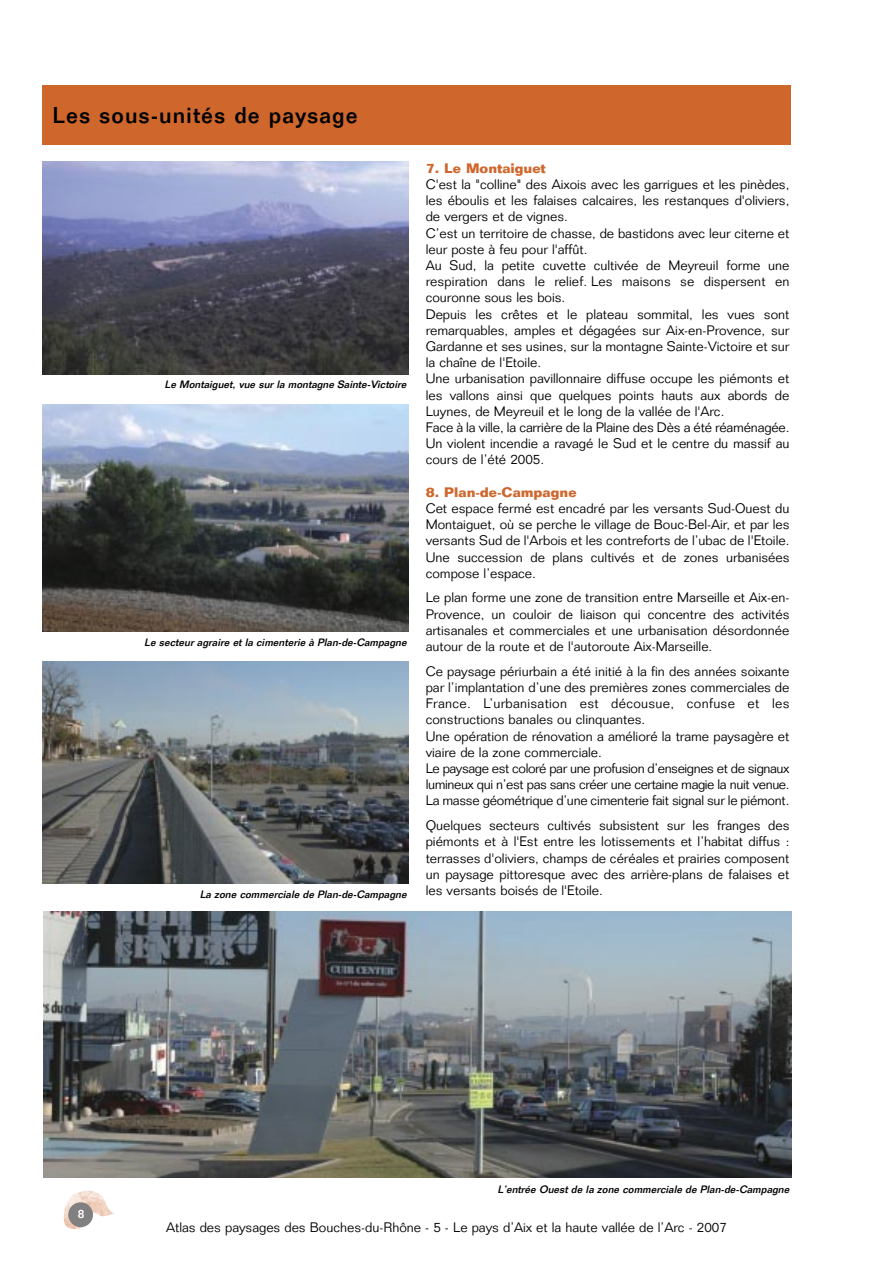
<style>
.page{position:relative;width:893px;height:1263px;background:#fff}
.page>*{position:absolute;margin:0;border:0;box-sizing:border-box;transform-origin:0 0}
.t1{font:500 22.5px "Folio";letter-spacing:.045em;color:#000}
.t2{font:300 13.5px/16.2px "Folio";color:#000;text-align:justify}
.t3{font:700 13.5px "Folio";color:#cf672d}
.t4{font:500 12px "Folio";color:#fff}
.t5{font:italic 500 10.5px "Folio";color:#000}
</style>
<div class="page">
<img style="left:64px;top:1190px;width:51px;height:39px">
<div style="left:68px;top:1202px;width:25px;height:25px;background:#808080;border-radius:50%"></div>
<div style="left:43px;top:85px;width:748px;height:60px;background:#cf672d"></div>
<img style="left:43px;top:404px;width:365px;height:227px">
<img style="left:43px;top:661px;width:365px;height:222px">
<img style="left:43px;top:162px;width:365px;height:212px">
<img style="left:43px;top:911px;width:748px;height:267px">
<h1 class="t1" style="left:53px;top:107px;width:307px">Les sous-unités de paysage</h1>
<p class="t5" style="left:165px;top:381px;width:245px">Le Montaiguet, vue sur la montagne Sainte-Victoire</p>
<p class="t5" style="left:144px;top:638px;width:266px">Le secteur agraire et la cimenterie à Plan-de-Campagne</p>
<p class="t5" style="left:200px;top:891px;width:211px">La zone commerciale de Plan-de-Campagne</p>
<p class="t3" style="left:426px;top:163px;width:122px">7. Le Montaiguet</p>
<p class="t2" style="left:426px;top:178px;width:365px;text-align:left">C'est la "colline" des Aixois avec les garrigues et les pinèdes, les éboulis et les falaises calcaires, les restanques d'oliviers, de vergers et de vignes.<br>C’est un territoire de chasse, de bastidons avec leur citerne et leur poste à feu pour l'affût.<br>Au Sud, la petite cuvette cultivée de Meyreuil forme une respiration dans le relief. Les maisons se dispersent en couronne sous les bois.<br>Depuis les crêtes et le plateau sommital, les vues sont remarquables, amples et dégagées sur Aix-en-Provence, sur Gardanne et ses usines, sur la montagne Sainte-Victoire et sur la chaîne de l'Etoile.<br>Une urbanisation pavillonnaire diffuse occupe les piémonts et les vallons ainsi que quelques points hauts aux abords de Luynes, de Meyreuil et le long de la vallée de l'Arc.<br>Face à la ville, la carrière de la Plaine des Dès a été réaménagée.<br>Un violent incendie a ravagé le Sud et le centre du massif au cours de l’été 2005.</p>
<p class="t3" style="left:426px;top:487px;width:152px">8. Plan-de-Campagne</p>
<p class="t2" style="left:426px;top:502px;width:365px">Cet espace fermé est encadré par les versants Sud-Ouest du Montaiguet, où se perche le village de Bouc-Bel-Air, et par les versants Sud de l'Arbois et les contreforts de l’ubac de l'Etoile.<br>Une succession de plans cultivés et de zones urbanisées compose l’espace.</p>
<p class="t2" style="left:426px;top:591px;width:365px">Le plan forme une zone de transition entre Marseille et Aix-en-Provence, un couloir de liaison qui concentre des activités artisanales et commerciales et une urbanisation désordonnée autour de la route et de l'autoroute Aix-Marseille.</p>
<p class="t2" style="left:426px;top:664px;width:365px;text-align:left">Ce paysage périurbain a été initié à la fin des années soixante par l’implantation d’une des premières zones commerciales de France. L’urbanisation est décousue, confuse et les constructions banales ou clinquantes.<br>Une opération de rénovation a amélioré la trame paysagère et viaire de la zone commerciale.<br>Le paysage est coloré par une profusion d’enseignes et de signaux lumineux qui n’est pas sans créer une certaine magie la nuit venue.<br>La masse géométrique d’une cimenterie fait signal sur le piémont.</p>
<p class="t2" style="left:426px;top:819px;width:365px">Quelques secteurs cultivés subsistent sur les franges des piémonts et à l'Est entre les lotissements et l’habitat diffus : terrasses d'oliviers, champs de céréales et prairies composent un paysage pittoresque avec des arrière-plans de falaises et les versants boisés de l'Etoile.</p>
<p class="t4" style="left:78px;top:1209px;width:8px">8</p>
<p class="t5" style="left:497px;top:1185px;width:296px">L’entrée Ouest de la zone commerciale de Plan-de-Campagne</p>
<p class="t2" style="left:166px;top:1220px;width:562px">Atlas des paysages des Bouches-du-Rhône - 5 - Le pays d’Aix et la haute vallée de l’Arc - 2007</p>
</div>
